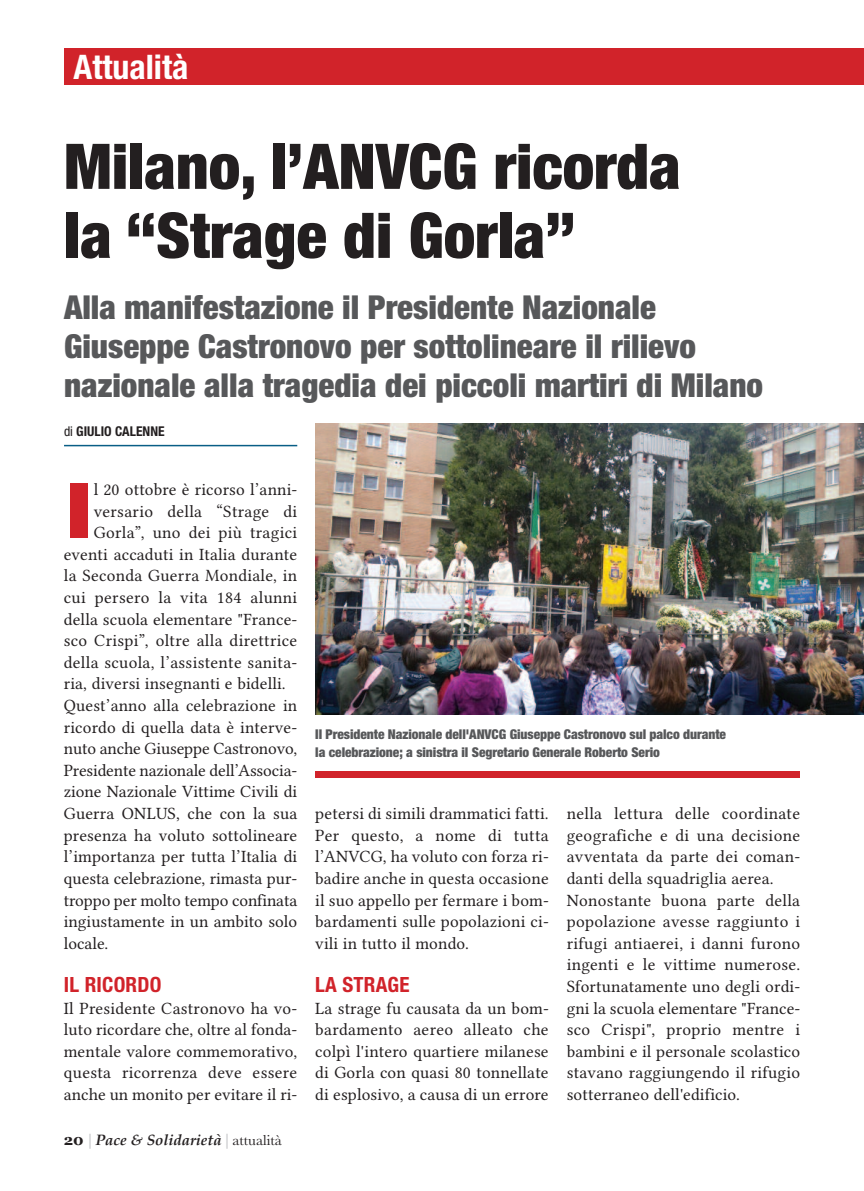
<style>
.page{position:relative;width:864px;height:1191px;background:#fff}
.page>*{position:absolute;margin:0;border:0;box-sizing:border-box;transform-origin:0 0}
.t1{font:900 76.95px "Helvetica";color:#d1232a}
.t2{font:900 condensed 63px/69px "Helvetica Neue";color:#231f20}
.t3{font:700 condensed 33.9px "Helvetica Neue";color:#fff}
.t4{font:900 condensed 33px/39px "Helvetica Neue";color:#57585a}
.t5{font:700 condensed 21px "Helvetica Neue";letter-spacing:.01em;color:#d1232a}
.t6{font:17.25px/21.6px "Lin Libertine";letter-spacing:.01em;color:#231f20;text-align:justify}
.t7{font:17.25px "Lin Libertine";letter-spacing:-.01em;color:#231f20}
.t8{font:italic 700 15px "Palatino Linotype";color:#231f20}
.t9{font:900 condensed 13.5px/18px "Helvetica Neue";letter-spacing:-.005em;color:#57585a}
.t10{font:700 condensed 13.5px "Helvetica Neue";color:#231f20}
.s1{font-weight:400}
.s2{font-family:"Georgia";font-style:normal}
.s3{font-family:"Helvetica";font-weight:300;font-style:normal;color:#bcbdc0}
.s4{font-family:"Baskerville";font-weight:400;font-style:normal}
</style>
<div class="page">
<div style="left:64px;top:49px;width:799px;height:36px;background:#d1232a"></div>
<hr style="left:64px;top:445px;width:233px;height:1px;background:#095e86">
<div style="left:315px;top:771px;width:484px;height:6px;background:#d1232a"></div>
<img style="left:315px;top:423px;width:548px;height:291px">
<h3 class="t3" style="left:73px;top:39px;width:116px">Attualità</h3>
<h2 class="t2" style="left:64px;top:128px;width:618px">Milano, l’ANVCG ricorda la “Strage di Gorla”</h2>
<h3 class="t4" style="left:64px;top:286px;width:700px">Alla manifestazione il Presidente Nazionale<br>Giuseppe Castronovo per sottolineare il rilievo nazionale alla tragedia dei piccoli martiri di Milano</h3>
<p class="t10" style="left:64px;top:420px;width:102px"><span class="s1">di</span> GIULIO CALENNE</p>
<h1 class="t1" style="left:64px;top:466px;width:31px">I</h1>
<p class="t6" style="left:94px;top:478px;width:205px">l 20 ottobre è ricorso l’anni-</p>
<p class="t6" style="left:94px;top:500px;width:205px">versario della “Strage di</p>
<p class="t6" style="left:94px;top:521px;width:205px">Gorla”, uno dei più tragici</p>
<p class="t6" style="left:64px;top:543px;width:235px">eventi accaduti in Italia durante</p>
<p class="t6" style="left:64px;top:564px;width:235px">la Seconda Guerra Mondiale, in</p>
<p class="t6" style="left:64px;top:586px;width:235px">cui persero la vita 184 alunni</p>
<p class="t6" style="left:64px;top:608px;width:235px">della scuola elementare "France-</p>
<p class="t6" style="left:64px;top:629px;width:235px">sco Crispi”, oltre alla direttrice</p>
<p class="t6" style="left:64px;top:651px;width:235px">della scuola, l’assistente sanita-</p>
<p class="t6" style="left:64px;top:672px;width:223px">ria, diversi insegnanti e bidelli.</p>
<p class="t6" style="left:64px;top:694px;width:235px">Quest’anno alla celebrazione in</p>
<p class="t6" style="left:64px;top:716px;width:235px">ricordo di quella data è interve-</p>
<p class="t6" style="left:64px;top:737px;width:235px">nuto anche Giuseppe Castronovo,</p>
<p class="t7" style="left:64px;top:760px;width:235px">Presidente nazionale dell’Associa-</p>
<p class="t6" style="left:64px;top:780px;width:235px">zione Nazionale Vittime Civili di</p>
<p class="t6" style="left:64px;top:802px;width:235px">Guerra ONLUS, che con la sua</p>
<p class="t6" style="left:64px;top:824px;width:235px">presenza ha voluto sottolineare</p>
<p class="t6" style="left:64px;top:845px;width:235px">l’importanza per tutta l’Italia di</p>
<p class="t6" style="left:64px;top:867px;width:235px">questa celebrazione, rimasta pur-</p>
<p class="t6" style="left:64px;top:888px;width:235px">troppo per molto tempo confinata</p>
<p class="t6" style="left:64px;top:910px;width:235px">ingiustamente in un ambito solo</p>
<p class="t6" style="left:64px;top:932px;width:46px">locale.</p>
<p class="t5" style="left:64px;top:967px;width:99px">IL RICORDO</p>
<p class="t6" style="left:64px;top:996px;width:235px">Il Presidente Castronovo ha vo&shy;luto ricordare che, oltre al fonda&shy;mentale valore commemorativo, questa ricorrenza deve essere anche un monito per evitare il ri-</p>
<p class="t8" style="left:64px;top:1131px;width:219px"><span class="s2">20</span> <span class="s3">|</span> Pace &amp; Solidarietà <span class="s3">|</span> <span class="s4">attualità</span></p>
<p class="t9" style="left:315px;top:724px;width:412px">Il Presidente Nazionale dell'ANVCG Giuseppe Castronovo sul palco durante la celebrazione; a sinistra il Segretario Generale Roberto Serio</p>
<p class="t6" style="left:315px;top:802px;width:235px">petersi di simili drammatici fatti.<br>Per questo, a nome di tutta l’ANVCG, ha voluto con forza ri&shy;badire anche in questa occasione il suo appello per fermare i bom&shy;bardamenti sulle popolazioni ci&shy;vili in tutto il mondo.</p>
<p class="t5" style="left:315px;top:967px;width:96px">LA STRAGE</p>
<p class="t6" style="left:315px;top:996px;width:235px">La strage fu causata da un bom&shy;bardamento aereo alleato che colpì l'intero quartiere milanese di Gorla con quasi 80 tonnellate di esplosivo, a causa di un errore</p>
<p class="t6" style="left:566px;top:802px;width:235px;text-align:left">nella lettura delle coordinate geografiche e di una decisione avventata da parte dei coman&shy;danti della squadriglia aerea.<br>Nonostante buona parte della popolazione avesse raggiunto i rifugi antiaerei, i danni furono ingenti e le vittime numerose.<br>Sfortunatamente uno degli ordi&shy;gni la scuola elementare "France&shy;sco Crispi", proprio mentre i bambini e il personale scolastico stavano raggiungendo il rifugio sotterraneo dell'edificio.</p>
</div>
